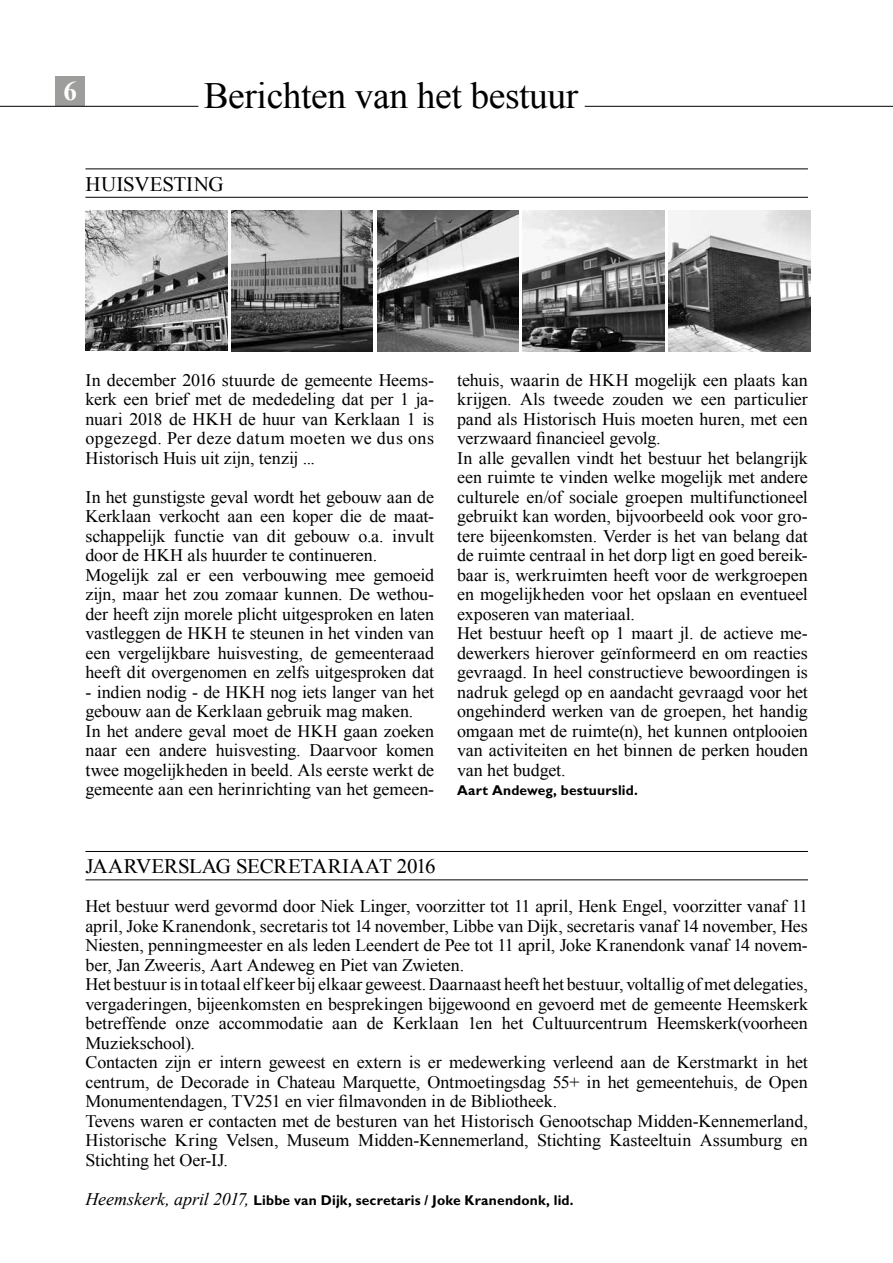
<style>
.page{position:relative;width:893px;height:1263px;background:#fff}
.page>*{position:absolute;margin:0;border:0;box-sizing:border-box;transform-origin:0 0}
.t1{font:37.05px "Times New Roman";letter-spacing:-.01em;color:#000}
.t2{font:700 27px "Times New Roman";color:#fff}
.t3{font:20.55px "Times New Roman";letter-spacing:-.01em;color:#000}
.t4{font:17.7px/19.5px "Times New Roman";letter-spacing:-.005em;color:#000}
.t5{font:700 14.25px "Gill Sans Std";letter-spacing:.015em;color:#000}
.s1{font-family:"Times New Roman";font-weight:400;font-style:italic;font-size:17.7px}
</style>
<div class="page">
<div style="left:55px;top:76px;width:30px;height:30px;background:#9d9d9c"></div>
<hr style="left:0;top:106px;width:198px;height:1px;background:#000">
<hr style="left:85px;top:168px;width:723px;height:1px;background:#000">
<hr style="left:85px;top:197px;width:723px;height:1px;background:#000">
<hr style="left:85px;top:851px;width:723px;height:1px;background:#000">
<hr style="left:85px;top:879px;width:723px;height:1px;background:#000">
<hr style="left:585px;top:106px;width:308px;height:1px;background:#000">
<img style="left:85px;top:210px;width:142px;height:141px">
<img style="left:231px;top:210px;width:142px;height:142px">
<img style="left:377px;top:210px;width:142px;height:142px">
<img style="left:523px;top:210px;width:141px;height:142px">
<img style="left:669px;top:210px;width:141px;height:142px">
<h2 class="t2" style="left:63px;top:72px;width:15px">6</h2>
<h1 class="t1" style="left:204px;top:70px;width:376px">Berichten van het bestuur</h1>
<p class="t3" style="left:85px;top:170px;width:140px">HUISVESTING</p>
<p class="t4" style="left:85px;top:370px;width:350px;text-align:justify">In december 2016 stuurde de gemeente Heems&shy;kerk een brief met de mededeling dat per 1 ja&shy;nuari 2018 de HKH de huur van Kerklaan 1 is opgezegd. Per deze datum moeten we dus ons Historisch Huis uit zijn, tenzij ...</p>
<p class="t4" style="left:85px;top:487px;width:350px">In het gunstigste geval wordt het gebouw aan de Kerklaan verkocht aan een koper die de maat&shy;schappelijk functie van dit gebouw o.a. invult door de HKH als huurder te continueren.<br>Mogelijk zal er een verbouwing mee gemoeid zijn, maar het zou zomaar kunnen. De wethou&shy;der heeft zijn morele plicht uitgesproken en laten vastleggen de HKH te steunen in het vinden van een vergelijkbare huisvesting, de gemeenteraad heeft dit overgenomen en zelfs uitgesproken dat</p>
<p class="t4" style="left:85px;top:682px;width:350px">- indien nodig - de HKH nog iets langer van het gebouw aan de Kerklaan gebruik mag maken.<br>In het andere geval moet de HKH gaan zoeken naar een andere huisvesting. Daarvoor komen twee mogelijkheden in beeld. Als eerste werkt de gemeente aan een herinrichting van het gemeen-</p>
<p class="t4" style="left:457px;top:370px;width:352px">tehuis, waarin de HKH mogelijk een plaats kan krijgen. Als tweede zouden we een particulier pand als Historisch Huis moeten huren, met een verzwaard financieel gevolg.<br>In alle gevallen vindt het bestuur het belangrijk een ruimte te vinden welke mogelijk met andere culturele en/of sociale groepen multifunctioneel gebruikt kan worden, bijvoorbeeld ook voor gro&shy;tere bijeenkomsten. Verder is het van belang dat de ruimte centraal in het dorp ligt en goed bereik&shy;baar is, werkruimten heeft voor de werkgroepen en mogelijkheden voor het opslaan en eventueel exposeren van materiaal.<br>Het bestuur heeft op 1 maart jl. de actieve me&shy;dewerkers hierover geïnformeerd en om reacties gevraagd. In heel constructieve bewoordingen is nadruk gelegd op en aandacht gevraagd voor het ongehinderd werken van de groepen, het handig omgaan met de ruimte(n), het kunnen ontplooien van activiteiten en het binnen de perken houden van het budget.</p>
<p class="t5" style="left:457px;top:782px;width:182px">Aart Andeweg, bestuurslid.</p>
<p class="t3" style="left:85px;top:852px;width:352px">JAARVERSLAG SECRETARIAAT 2016</p>
<p class="t4" style="left:85px;top:896px;width:724px">Het bestuur werd gevormd door Niek Linger, voorzitter tot 11 april, Henk Engel, voorzitter vanaf 11 april, Joke Kranendonk, secretaris tot 14 november, Libbe van Dijk, secretaris vanaf 14 november, Hes Niesten, penningmeester en als leden Leendert de Pee tot 11 april, Joke Kranendonk vanaf 14 novem&shy;ber, Jan Zweeris, Aart Andeweg en Piet van Zwieten.<br>Het bestuur is in totaal elf keer bij elkaar geweest. Daarnaast heeft het bestuur, voltallig of met delegaties, vergaderingen, bijeenkomsten en besprekingen bijgewoond en gevoerd met de gemeente Heemskerk betreffende onze accommodatie aan de Kerklaan 1en het Cultuurcentrum Heemskerk(voorheen Muziekschool).<br>Contacten zijn er intern geweest en extern is er medewerking verleend aan de Kerstmarkt in het centrum, de Decorade in Chateau Marquette, Ontmoetingsdag 55+ in het gemeentehuis, de Open Monumentendagen, TV251 en vier filmavonden in de Bibliotheek.<br>Tevens waren er contacten met de besturen van het Historisch Genootschap Midden-Kennemerland, Historische Kring Velsen, Museum Midden-Kennemerland, Stichting Kasteeltuin Assumburg en Stichting het Oer-IJ.</p>
<p class="t5" style="left:85px;top:1191px;width:490px"><span class="s1">Heemskerk, april 2017,</span> Libbe van Dijk, secretaris / Joke Kranendonk, lid.</p>
</div>
